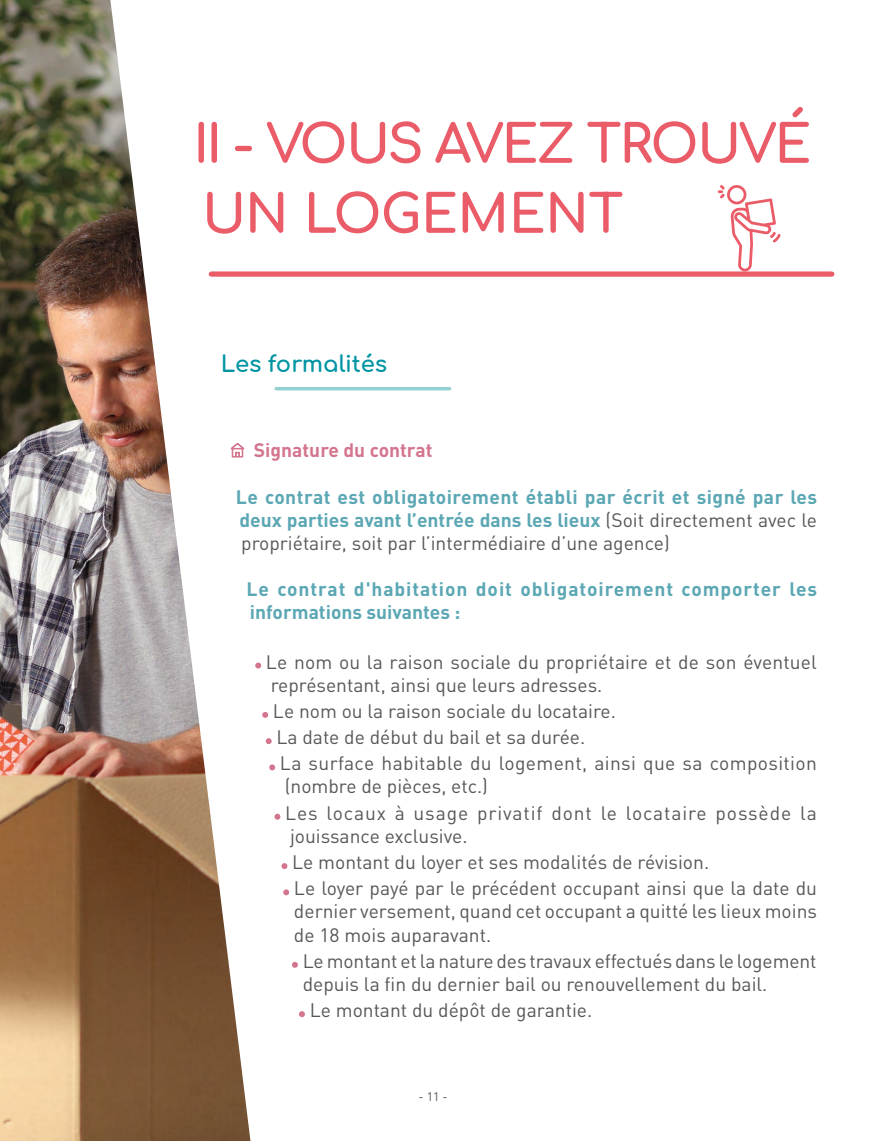
<style>
.page{position:relative;width:893px;height:1141px;background:#fff}
.page>*{position:absolute;margin:0;border:0;box-sizing:border-box;transform-origin:0 0}
.t1{font:52.5px/70px "Comfortaa";letter-spacing:-.035em;color:#eb5c69}
.t2{font:22.75px "Comfortaa";letter-spacing:-.005em;color:#0094a3}
.t3{font:19.25px/26.2px "DIN Pro";color:#575756}
.t4{font:700 19.25px/23.1px "DIN Pro";letter-spacing:.025em;color:#5ba7b4;text-align:justify}
.t5{font:700 19.25px/23.1px "DIN Pro";letter-spacing:.045em;color:#5ba7b4}
.t6{font:19.25px/26.2px "DIN Pro";letter-spacing:.045em;color:#575756}
.t7{font:700 19.25px "DIN Pro";color:#d4758e}
.t8{font:12.25px "DIN Pro";color:#575756}
.s1{font-weight:400;color:#575756}
</style>
<div class="page">
<div style="left:211px;top:271px;width:621px;height:6px;background:#eb5c69"></div>
<svg style="left:718px;top:185px;width:63px;height:86px"></svg>
<svg style="left:255px;top:663px;width:6px;height:5px"></svg>
<svg style="left:262px;top:712px;width:6px;height:6px"></svg>
<svg style="left:266px;top:738px;width:6px;height:6px"></svg>
<svg style="left:269px;top:764px;width:6px;height:6px"></svg>
<svg style="left:274px;top:814px;width:6px;height:6px"></svg>
<svg style="left:281px;top:863px;width:6px;height:6px"></svg>
<svg style="left:283px;top:889px;width:6px;height:6px"></svg>
<svg style="left:292px;top:962px;width:6px;height:6px"></svg>
<svg style="left:299px;top:1011px;width:6px;height:6px"></svg>
<img style="left:0;top:0;width:250px;height:1141px">
<hr style="left:276px;top:387px;width:174px;height:3px;background:#94d1d2">
<h1 class="t1" style="left:193px;top:102px;width:619px">II - VOUS AVEZ TROUVÉ<br>UN LOGEMENT</h1>
<p class="t2" style="left:221px;top:343px;width:168px">Les formalités</p>
<p class="t7" style="left:254px;top:437px;width:180px">Signature du contrat</p>
<p class="t4" style="left:236px;top:484px;width:583px">Le contrat est obligatoirement établi par écrit et signé par les deux parties avant l’entrée dans les lieux <span class="s1">(Soit directement avec le propriétaire, soit par l’intermédiaire d’une agence)</span></p>
<p class="t5" style="left:246px;top:577px;width:572px">Le contrat d'habitation doit obligatoirement comporter les informations suivantes :</p>
<p class="t3" style="left:266px;top:649px;width:552px;line-height:23.1px">Le nom ou la raison sociale du propriétaire et de son éventuel représentant, ainsi que leurs adresses.</p>
<p class="t3" style="left:273px;top:697px;width:545px">Le nom ou la raison sociale du locataire.<br>La date de début du bail et sa durée.<br>La surface habitable du logement, ainsi que sa composition</p>
<p class="t6" style="left:285px;top:773px;width:534px">(nombre de pièces, etc.)<br>Les locaux à usage privatif dont le locataire possède la</p>
<p class="t3" style="left:290px;top:822px;width:528px">jouissance exclusive.<br>Le montant du loyer et ses modalités de révision.<br>Le loyer payé par le précédent occupant ainsi que la date du</p>
<p class="t3" style="left:294px;top:899px;width:525px;line-height:23.1px">dernier versement, quand cet occupant a quitté les lieux moins de 18 mois auparavant.</p>
<p class="t3" style="left:303px;top:948px;width:515px;line-height:23.1px">Le montant et la nature des travaux effectués dans le logement depuis la fin du dernier bail ou renouvellement du bail.</p>
<p class="t3" style="left:310px;top:996px;width:284px">Le montant du dépôt de garantie.</p>
<p class="t8" style="left:418px;top:1089px;width:31px">- 11 -</p>
</div>
